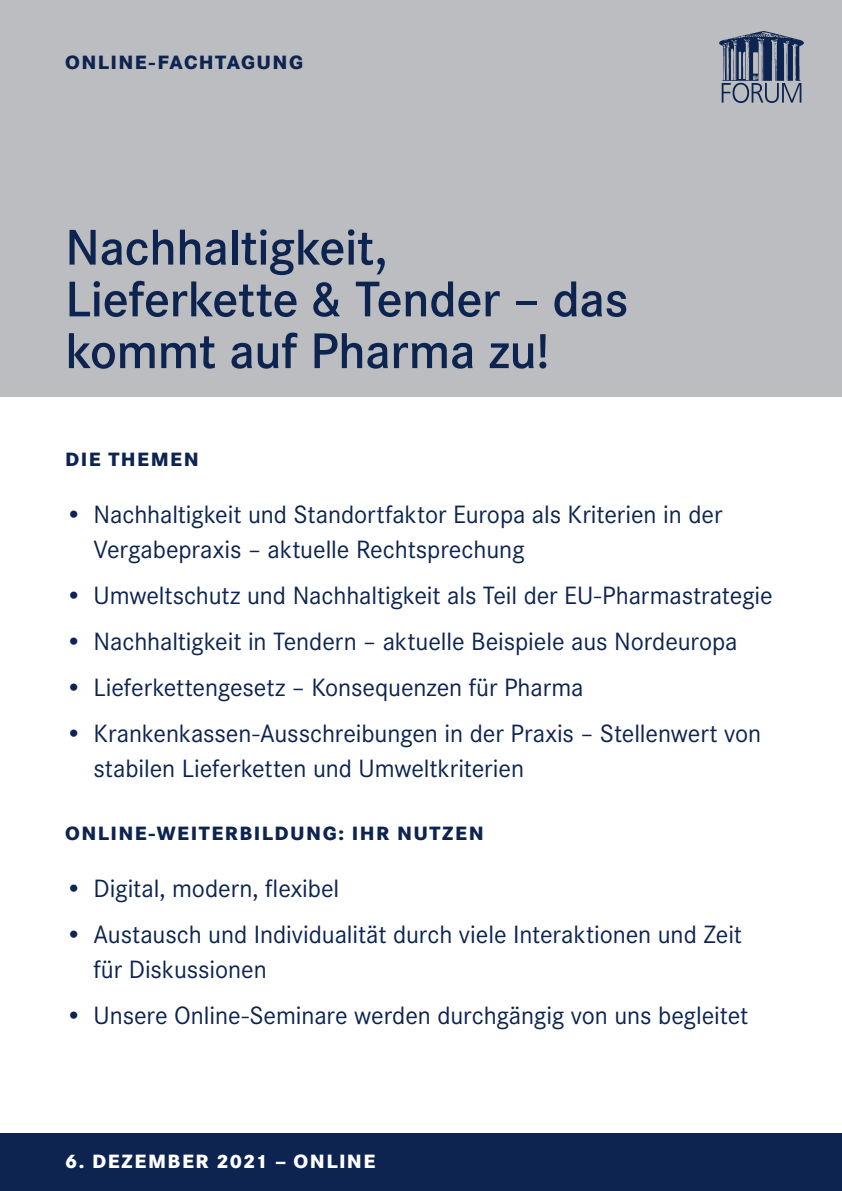
<style>
.page{position:relative;width:842px;height:1191px;background:#fff}
.page>*{position:absolute;margin:0;border:0;box-sizing:border-box;transform-origin:0 0}
.t1{font:600 52px/51.8px "Corporate S";letter-spacing:-.01em;color:#0d2450}
.t2{font:26px/34.6px "Corporate S";letter-spacing:-.005em;color:#0d2450}
.t3{font:800 20px "Corporate S";letter-spacing:.07em;color:#0d2450}
.t4{font:800 20px "Corporate S";letter-spacing:.07em;color:#fff}
</style>
<div class="page">
<div style="left:0;top:1133px;width:842px;height:58px;background:#0d2450"></div>
<div style="left:0;top:0;width:842px;height:397px;background:#bcbdc0"></div>
<img style="left:719px;top:31px;width:85px;height:71px">
<p class="t3" style="left:65px;top:50px;width:239px">ONLINE-FACHTAGUNG</p>
<h1 class="t1" style="left:65px;top:226px;width:565px">Nachhaltigkeit,<br>Lieferkette &amp; Tender – das kommt auf Pharma zu!</h1>
<p class="t3" style="left:65px;top:447px;width:135px">DIE THEMEN</p>
<p class="t2" style="left:94px;top:500px;width:630px;text-indent:-28px">• Nachhaltigkeit und Standortfaktor Europa als Kriterien in der<br>Vergabepraxis – aktuelle Rechtsprechung</p>
<p class="t2" style="left:65px;top:580px;width:709px">• Umweltschutz und Nachhaltigkeit als Teil der EU-Pharmastrategie</p>
<p class="t2" style="left:65px;top:626px;width:674px">• Nachhaltigkeit in Tendern – aktuelle Beispiele aus Nordeuropa</p>
<p class="t2" style="left:65px;top:672px;width:520px">• Lieferkettengesetz – Konsequenzen für Pharma</p>
<p class="t2" style="left:94px;top:718px;width:669px;text-indent:-28px">• Krankenkassen-Ausschreibungen in der Praxis – Stellenwert von stabilen Lieferketten und Umweltkriterien</p>
<p class="t3" style="left:65px;top:821px;width:420px">ONLINE-WEITERBILDUNG: IHR NUTZEN</p>
<p class="t2" style="left:65px;top:874px;width:276px">• Digital, modern, flexibel</p>
<p class="t2" style="left:94px;top:920px;width:650px;text-indent:-28px">• Austausch und Individualität durch viele Interaktionen und Zeit für Diskussionen</p>
<p class="t2" style="left:65px;top:1000px;width:684px">• Unsere Online-Seminare werden durchgängig von uns begleitet</p>
<p class="t4" style="left:65px;top:1149px;width:312px">6. DEZEMBER 2021 – ONLINE</p>
</div>
